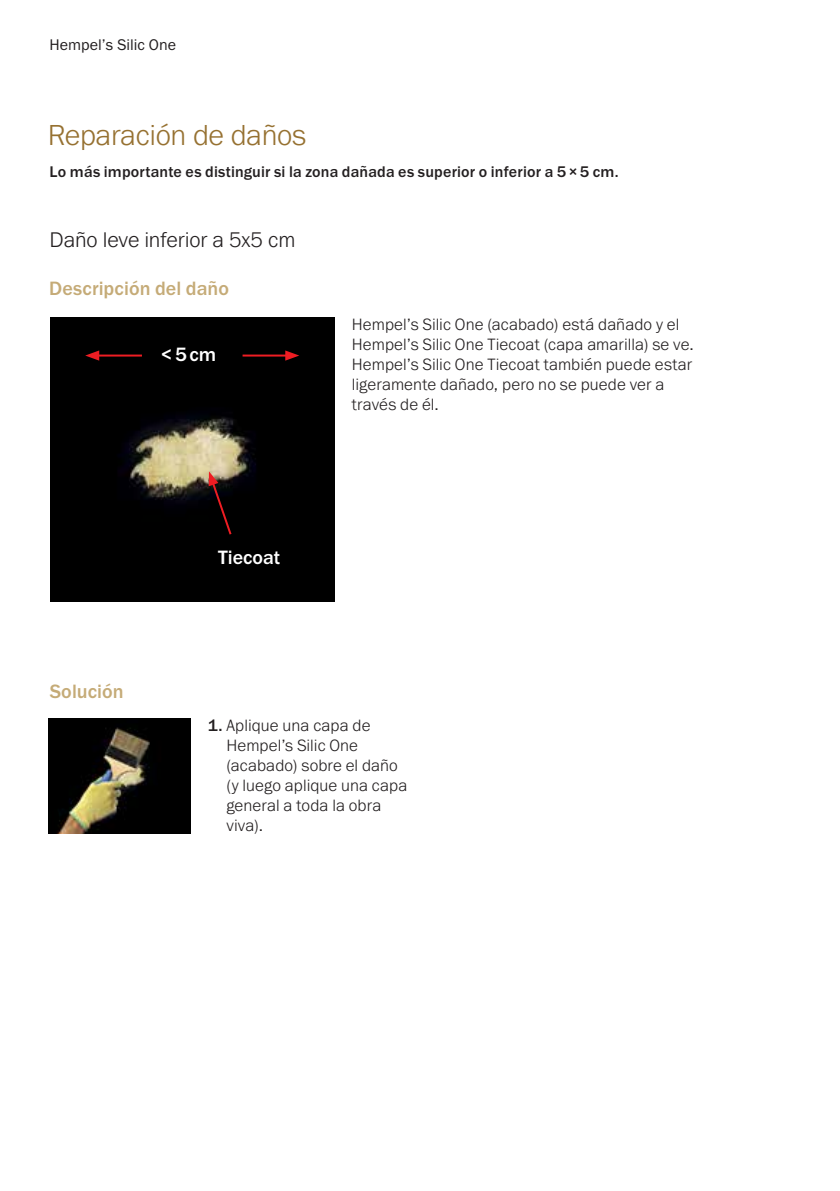
<style>
.page{position:relative;width:840px;height:1191px;background:#fff}
.page>*{position:absolute;margin:0;border:0;box-sizing:border-box;transform-origin:0 0}
.t1{font:300 30px "Franklin Gothic URW";letter-spacing:-.01em;color:#967131}
.t2{font:300 22px "Franklin Gothic URW";letter-spacing:-.005em;color:#231f20}
.t3{font:500 20px "Franklin Gothic URW";letter-spacing:.005em;color:#c5ab77}
.t4{font:500 20px "Franklin Gothic URW";color:#fff}
.t5{font:300 17px/20px "Franklin Gothic URW";letter-spacing:.01em;color:#231f20}
.t6{font:500 16px "Franklin Gothic URW";letter-spacing:.01em;color:#231f20}
.t7{font:16px "Franklin Gothic URW Boo";color:#231f20}
.s1{font-weight:500}
</style>
<div class="page">
<img style="left:49px;top:718px;width:141px;height:115px">
<img style="left:50px;top:318px;width:284px;height:283px">
<svg style="left:208px;top:471px;width:25px;height:66px"></svg>
<hr style="left:96px;top:354px;width:46px;height:2px;background:#ee1d23">
<svg style="left:85px;top:350px;width:14px;height:11px"></svg>
<hr style="left:242px;top:354px;width:46px;height:2px;background:#ee1d23">
<svg style="left:285px;top:350px;width:14px;height:11px"></svg>
<p class="t7" style="left:50px;top:34px;width:128px">Hempel’s Silic One</p>
<h1 class="t1" style="left:48px;top:116px;width:259px">Reparación de daños</h1>
<p class="t6" style="left:50px;top:161px;width:570px">Lo más importante es distinguir si la zona dañada es superior o inferior a 5×5 cm.</p>
<p class="t2" style="left:50px;top:226px;width:247px">Daño leve inferior a 5x5 cm</p>
<p class="t3" style="left:49px;top:276px;width:181px">Descripción del daño</p>
<p class="t4" style="left:161px;top:342px;width:57px">&lt;5cm</p>
<p class="t3" style="left:50px;top:678px;width:76px">Solución</p>
<p class="t4" style="left:218px;top:545px;width:64px">Tiecoat</p>
<p class="t5" style="left:352px;top:313px;width:343px">Hempel’s Silic One (acabado) está dañado y el Hempel’s Silic One Tiecoat (capa amarilla) se ve.<br>Hempel’s Silic One Tiecoat también puede estar ligeramente dañado, pero no se puede ver a través de él.</p>
<p class="t5" style="left:226px;top:715px;width:182px;text-indent:-19px"><span class="s1">1.</span> Aplique una capa de<br>Hempel’s Silic One (acabado) sobre el daño (y luego aplique una capa general a toda la obra viva).</p>
</div>
